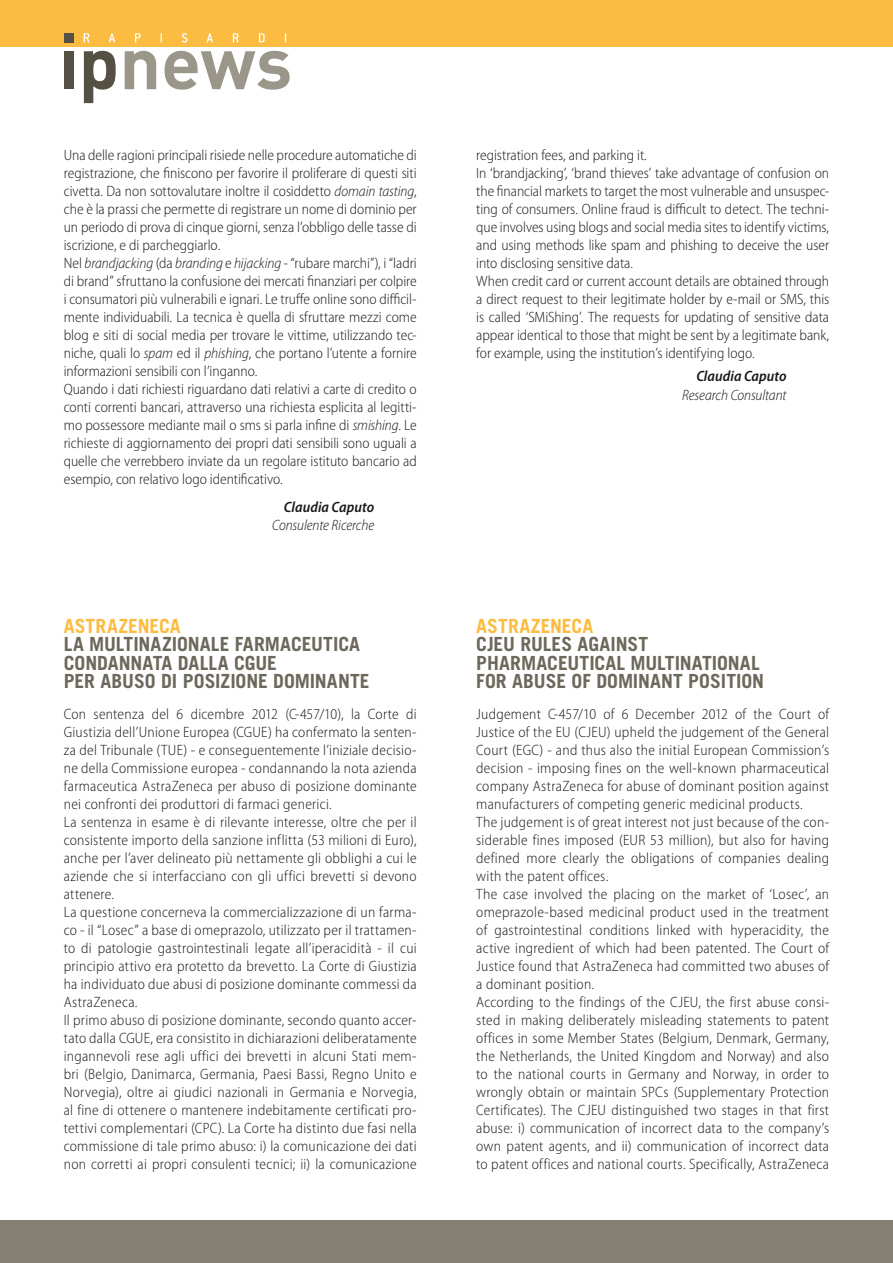
<style>
.page{position:relative;width:893px;height:1263px;background:#fff}
.page>*{position:absolute;margin:0;border:0;box-sizing:border-box;transform-origin:0 0}
.t1{font:700 19.5px/18.6px "Trade Gothic LT Std";color:#6d685c}
.t2{font:700 19.5px "Trade Gothic LT Std";color:#fbbc41}
.t3{font:300 semi-condensed 15px/18px "Myriad Pro";letter-spacing:.01em;color:#181716}
.t4{font:italic 300 semi-condensed 15px "Myriad Pro";letter-spacing:-.005em;color:#181716}
.t5{font:italic 600 semi-condensed 15px "Myriad Pro";letter-spacing:.005em;color:#181716}
.s1{font-style:italic}
</style>
<div class="page">
<div style="left:0;top:0;width:893px;height:47px;background:#fbbc41"></div>
<div style="left:0;top:1220px;width:893px;height:43px;background:#858074"></div>
<svg style="left:125px;top:51px;width:31px;height:38px"></svg>
<svg style="left:165px;top:51px;width:125px;height:39px"></svg>
<svg style="left:84px;top:33px;width:5px;height:9px"></svg>
<svg style="left:109px;top:33px;width:6px;height:9px"></svg>
<svg style="left:135px;top:33px;width:6px;height:9px"></svg>
<svg style="left:182px;top:33px;width:5px;height:10px"></svg>
<svg style="left:207px;top:33px;width:6px;height:9px"></svg>
<svg style="left:233px;top:33px;width:6px;height:9px"></svg>
<svg style="left:259px;top:33px;width:6px;height:9px"></svg>
<div style="left:64px;top:33px;width:9px;height:10px;background:#555044"></div>
<div style="left:64px;top:51px;width:9px;height:38px;background:#555044"></div>
<svg style="left:84px;top:51px;width:32px;height:52px"></svg>
<p class="t3" style="left:64px;top:146px;width:354px">Una delle ragioni principali risiede nelle procedure automatiche di registrazione, che finiscono per favorire il proliferare di questi siti civetta. Da non sottovalutare inoltre il cosiddetto <span class="s1">domain tasting</span>, che è la prassi che permette di registrare un nome di dominio per un periodo di prova di cinque giorni, senza l’obbligo delle tasse di iscrizione, e di parcheggiarlo.<br>Nel <span class="s1">brandjacking</span> (da <span class="s1">branding</span> e <span class="s1">hijacking -</span> “rubare marchi”), i “ladri di brand” sfruttano la confusione dei mercati finanziari per colpire i consumatori più vulnerabili e ignari. Le truffe online sono difficil&shy;mente individuabili. La tecnica è quella di sfruttare mezzi come blog e siti di social media per trovare le vittime, utilizzando tec&shy;niche, quali lo <span class="s1">spam</span> ed il <span class="s1">phishing</span>, che portano l’utente a fornire informazioni sensibili con l’inganno.<br>Quando i dati richiesti riguardano dati relativi a carte di credito o conti correnti bancari, attraverso una richiesta esplicita al legitti&shy;mo possessore mediante mail o sms si parla infine di <span class="s1">smishing</span>. Le richieste di aggiornamento dei propri dati sensibili sono uguali a quelle che verrebbero inviate da un regolare istituto bancario ad esempio, con relativo logo identificativo.</p>
<p class="t5" style="left:284px;top:497px;width:92px">Claudia Caputo</p>
<p class="t4" style="left:272px;top:516px;width:103px">Consulente Ricerche</p>
<h1 class="t2" style="left:64px;top:613px;width:118px">ASTRAZENECA</h1>
<h1 class="t1" style="left:64px;top:634px;width:307px">LA MULTINAZIONALE FARMACEUTICA<br>CONDANNATA DALLA CGUE<br>PER ABUSO DI POSIZIONE DOMINANTE</h1>
<p class="t3" style="left:64px;top:705px;width:354px">Con sentenza del 6 dicembre 2012 (C-457/10), la Corte di Giustizia dell’Unione Europea (CGUE) ha confermato la senten&shy;za del Tribunale (TUE) - e conseguentemente l’iniziale decisio&shy;ne della Commissione europea - condannando la nota azienda farmaceutica AstraZeneca per abuso di posizione dominante nei confronti dei produttori di farmaci generici.<br>La sentenza in esame è di rilevante interesse, oltre che per il consistente importo della sanzione inflitta (53 milioni di Euro), anche per l’aver delineato più nettamente gli obblighi a cui le aziende che si interfacciano con gli uffici brevetti si devono attenere.<br>La questione concerneva la commercializzazione di un farma&shy;co - il “Losec” a base di omeprazolo, utilizzato per il trattamen&shy;to di patologie gastrointestinali legate all’iperacidità - il cui principio attivo era protetto da brevetto. La Corte di Giustizia ha individuato due abusi di posizione dominante commessi da AstraZeneca.<br>Il primo abuso di posizione dominante, secondo quanto accer&shy;tato dalla CGUE, era consistito in dichiarazioni deliberatamente ingannevoli rese agli uffici dei brevetti in alcuni Stati mem&shy;bri (Belgio, Danimarca, Germania, Paesi Bassi, Regno Unito e Norvegia), oltre ai giudici nazionali in Germania e Norvegia, al fine di ottenere o mantenere indebitamente certificati pro&shy;tettivi complementari (CPC). La Corte ha distinto due fasi nella commissione di tale primo abuso: i) la comunicazione dei dati non corretti ai propri consulenti tecnici; ii) la comunicazione</p>
<p class="t3" style="left:476px;top:146px;width:354px">registration fees, and parking it.<br>In ‘brandjacking’, ‘brand thieves’ take advantage of confusion on the financial markets to target the most vulnerable and unsuspec&shy;ting of consumers. Online fraud is difficult to detect. The techni&shy;que involves using blogs and social media sites to identify victims, and using methods like spam and phishing to deceive the user into disclosing sensitive data.<br>When credit card or current account details are obtained through a direct request to their legitimate holder by e-mail or SMS, this is called ‘SMiShing’. The requests for updating of sensitive data appear identical to those that might be sent by a legitimate bank, for example, using the institution’s identifying logo.</p>
<p class="t5" style="left:696px;top:367px;width:92px">Claudia Caputo</p>
<p class="t4" style="left:682px;top:386px;width:106px">Research Consultant</p>
<h1 class="t2" style="left:476px;top:613px;width:118px">ASTRAZENECA</h1>
<h1 class="t1" style="left:476px;top:634px;width:289px">CJEU RULES AGAINST<br>PHARMACEUTICAL MULTINATIONAL<br>FOR ABUSE OF DOMINANT POSITION</h1>
<p class="t3" style="left:476px;top:705px;width:354px">Judgement C-457/10 of 6 December 2012 of the Court of Justice of the EU (CJEU) upheld the judgement of the General Court (EGC) - and thus also the initial European Commission’s decision - imposing fines on the well-known pharmaceutical company AstraZeneca for abuse of dominant position against manufacturers of competing generic medicinal products.<br>The judgement is of great interest not just because of the con&shy;siderable fines imposed (EUR 53 million), but also for having defined more clearly the obligations of companies dealing with the patent offices.<br>The case involved the placing on the market of ‘Losec’, an omeprazole-based medicinal product used in the treatment of gastrointestinal conditions linked with hyperacidity, the active ingredient of which had been patented. The Court of Justice found that AstraZeneca had committed two abuses of a dominant position.<br>According to the findings of the CJEU, the first abuse consi&shy;sted in making deliberately misleading statements to patent offices in some Member States (Belgium, Denmark, Germany, the Netherlands, the United Kingdom and Norway) and also to the national courts in Germany and Norway, in order to wrongly obtain or maintain SPCs (Supplementary Protection Certificates). The CJEU distinguished two stages in that first abuse: i) communication of incorrect data to the company’s own patent agents, and ii) communication of incorrect data to patent offices and national courts. Specifically, AstraZeneca</p>
</div>
